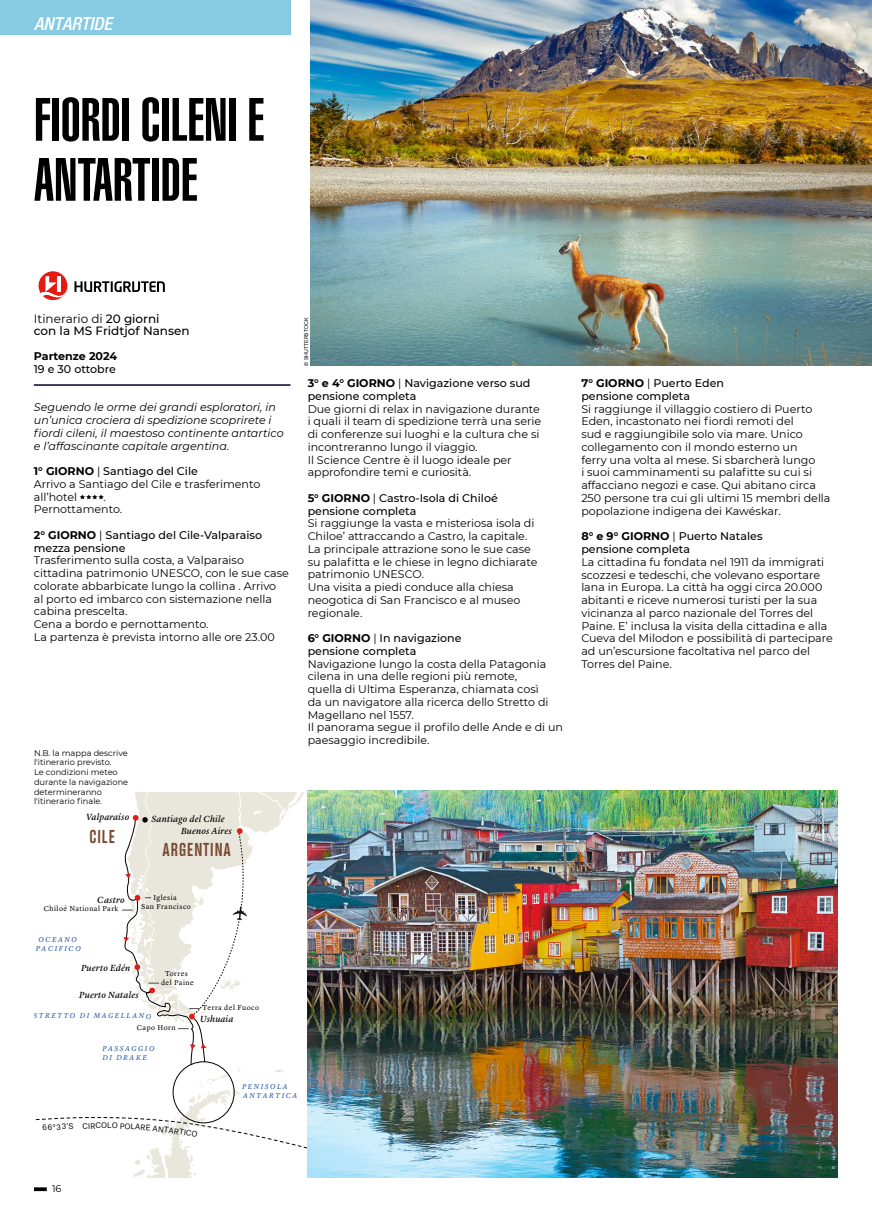
<style>
.page{position:relative;width:872px;height:1212px;background:#fff}
.page>*{position:absolute;margin:0;border:0;box-sizing:border-box;transform-origin:0 0}
.t1{font:60px/60px "Helvetica LT Std Ultra Comp";color:#000}
.t2{font:700 condensed 19.65px "Hurtigruten Display";letter-spacing:.045em;color:#764830}
.t3{font:italic 500 condensed 18px "Helvetica Neue LT Std";color:#fff}
.t4{font:500 12px/12px "Montserrat";color:#000}
.t5{font:11.1px/12.8px "Montserrat";color:#000}
.t6{font:500 11.1px/12.8px "Montserrat";color:#000}
.t7{font:italic 11.1px/12.8px "Montserrat";color:#000}
.t8{font:700 11.1px "Montserrat";letter-spacing:-.005em;color:#000}
.t9{font:9.75px "Montserrat";color:#000}
.t10{font:italic 9.3px "Lyon Text Regular No.2";letter-spacing:.015em;color:#000}
.t11{font:8.25px/9.8px "Montserrat";color:#000}
.t12{font:7.35px/8.9px "Lyon Text";letter-spacing:.06em;color:#000;text-align:center}
.t13{font:italic 7.35px/8.9px "Lyon Text";letter-spacing:.2em;color:#1f519f}
.t14{font:7.35px "Atlas Grotesk";color:#000}
.t15{font:5.25px "Arial";color:#000}
.s1{font-weight:400}
.s2{font-weight:700}
.s3{font-weight:500}
</style>
<div class="page">
<svg style="left:34px;top:1187px;width:13px;height:4px"></svg>
<div style="left:0;top:0;width:291px;height:34px;background:#86cbe2"></div>
<hr style="left:34px;top:384px;width:256px;height:2px;background:#030022">
<img style="left:311px;top:0;width:561px;height:366px">
<svg style="left:74px;top:281px;width:91px;height:11px"></svg>
<svg style="left:39px;top:271px;width:28px;height:29px"></svg>
<img style="left:308px;top:791px;width:530px;height:387px">
<img style="left:35px;top:792px;width:359px;height:386px">
<h3 class="t3" style="left:34px;top:13px;width:80px">ANTARTIDE</h3>
<h1 class="t1" style="left:34px;top:90px;width:231px">FIORDI CILENI E<br>ANTARTIDE</h1>
<p class="t4" style="left:34px;top:312px;width:157px"><span class="s1">Itinerario di</span> 20 giorni<br>con la MS Fridtjof Nansen</p>
<p class="t8" style="left:34px;top:348px;width:85px">Partenze 2024</p>
<p class="t6" style="left:34px;top:362px;width:84px">19 e 30 ottobre</p>
<p class="t7" style="left:34px;top:401px;width:251px">Seguendo le orme dei grandi esploratori, in un’unica crociera di spedizione scoprirete i fiordi cileni, il maestoso continente antartico e l’affascinante capitale argentina.</p>
<p class="t5" style="left:34px;top:464px;width:228px"><span class="s2">1° GIORNO</span> | <span class="s3">Santiago del Cile<br></span>Arrivo a Santiago del Cile e trasferimento all’hotel</p>
<p class="t5" style="left:34px;top:490px;width:90px;text-indent:70px">.<br>Pernottamento.</p>
<p class="t6" style="left:34px;top:528px;width:230px"><span class="s2">2° GIORNO</span> <span class="s1">|</span> Santiago del Cile-Valparaiso mezza pensione</p>
<p class="t5" style="left:34px;top:554px;width:256px">Trasferimento sulla costa, a Valparaiso cittadina patrimonio UNESCO, con le sue case colorate abbarbicate lungo la collina . Arrivo<br>al porto ed imbarco con sistemazione nella cabina prescelta.<br>Cena a bordo e pernottamento.<br>La partenza è prevista intorno alle ore 23.00</p>
<p class="t11" style="left:34px;top:747px;width:96px">N.B. la mappa descrive l'itinerario previsto.<br>Le condizioni meteo durante la navigazione determineranno l'itinerario finale.</p>
<p class="t10" style="left:86px;top:810px;width:45px">Valparaíso</p>
<h2 class="t2" style="left:90px;top:828px;width:27px;rotate:1deg">CILE</h2>
<p class="t10" style="left:152px;top:812px;width:75px">Santiago del Chile</p>
<h2 class="t2" style="left:163px;top:841px;width:70px">ARGENTINA</h2>
<p class="t10" style="left:181px;top:824px;width:52px">Buenos Aires</p>
<p class="t12" style="left:153px;top:893px;width:25px">Iglesia</p>
<p class="t10" style="left:97px;top:893px;width:29px">Castro</p>
<p class="t12" style="left:44px;top:904px;width:76px">Chiloé National Park</p>
<p class="t12" style="left:141px;top:901px;width:51px">San Francisco</p>
<p class="t13" style="left:36px;top:934px;width:46px;text-align:center">OCEANO<br>PACIFICO</p>
<p class="t10" style="left:81px;top:960px;width:51px">Puerto Edén</p>
<p class="t10" style="left:79px;top:987px;width:61px">Puerto Natales</p>
<p class="t13" style="left:34px;top:1011px;width:119px">STRETTO DI MAGELLANO</p>
<p class="t10" style="left:200px;top:1012px;width:35px">Ushuaia</p>
<p class="t12" style="left:161px;top:969px;width:34px">Torres del Paine</p>
<p class="t12" style="left:202px;top:1002px;width:58px">Terra del Fuoco</p>
<p class="t12" style="left:137px;top:1023px;width:40px">Capo Horn</p>
<p class="t13" style="left:102px;top:1043px;width:54px">PASSAGGIO<br>DI DRAKE</p>
<p class="t15" style="left:303px;top:366px;width:49px;rotate:-90deg">© Shutterstock</p>
<p class="t6" style="left:308px;top:376px;width:224px"><span class="s2">3° e 4° GIORNO</span> <span class="s1">|</span> Navigazione verso sud pensione completa</p>
<p class="t5" style="left:308px;top:402px;width:235px">Due giorni di relax in navigazione durante i quali il team di spedizione terrà una serie di conferenze sui luoghi e la cultura che si incontreranno lungo il viaggio.<br>Il Science Centre è il luogo ideale per approfondire temi e curiosità.</p>
<p class="t6" style="left:308px;top:491px;width:192px"><span class="s2">5° GIORNO</span> <span class="s1">|</span> Castro-Isola di Chiloé pensione completa</p>
<p class="t5" style="left:308px;top:517px;width:231px">Si raggiunge la vasta e misteriosa isola di Chiloe’ attraccando a Castro, la capitale.<br>La principale attrazione sono le sue case su palafitta e le chiese in legno dichiarate patrimonio UNESCO.<br>Una visita a piedi conduce alla chiesa neogotica di San Francisco e al museo regionale.</p>
<p class="t6" style="left:308px;top:631px;width:155px"><span class="s2">6° GIORNO</span> <span class="s1">|</span> In navigazione pensione completa</p>
<p class="t5" style="left:308px;top:657px;width:257px">Navigazione lungo la costa della Patagonia cilena in una delle regioni più remote,<br>quella di Ultima Esperanza, chiamata così<br>da un navigatore alla ricerca dello Stretto di Magellano nel 1557.<br>Il panorama segue il profilo delle Ande e di un paesaggio incredibile.</p>
<p class="t14" style="left:101px;top:1120px;width:8px">O</p>
<p class="t13" style="left:242px;top:1081px;width:57px">PENISOLA<br>ANTARTICA</p>
<p class="t6" style="left:581px;top:376px;width:144px"><span class="s2">7° GIORNO</span> <span class="s1">|</span> Puerto Eden pensione completa</p>
<p class="t5" style="left:581px;top:402px;width:251px">Si raggiunge il villaggio costiero di Puerto Eden, incastonato nei fiordi remoti del<br>sud e raggiungibile solo via mare. Unico collegamento con il mondo esterno un<br>ferry una volta al mese. Si sbarcherà lungo<br>i suoi camminamenti su palafitte su cui si affacciano negozi e case. Qui abitano circa 250 persone tra cui gli ultimi 15 membri della popolazione indigena dei Kawéskar.</p>
<p class="t6" style="left:581px;top:529px;width:183px"><span class="s2">8° e 9° GIORNO</span> <span class="s1">|</span> Puerto Natales pensione completa</p>
<p class="t5" style="left:581px;top:555px;width:253px">La cittadina fu fondata nel 1911 da immigrati scozzesi e tedeschi, che volevano esportare lana in Europa. La città ha oggi circa 20.000 abitanti e riceve numerosi turisti per la sua vicinanza al parco nazionale del Torres del Paine. E’ inclusa la visita della cittadina e alla Cueva del Milodon e possibilità di partecipare ad un’escursione facoltativa nel parco del Torres del Paine.</p>
<p class="t9" style="left:52px;top:1182px;width:11px">16</p>
</div>
